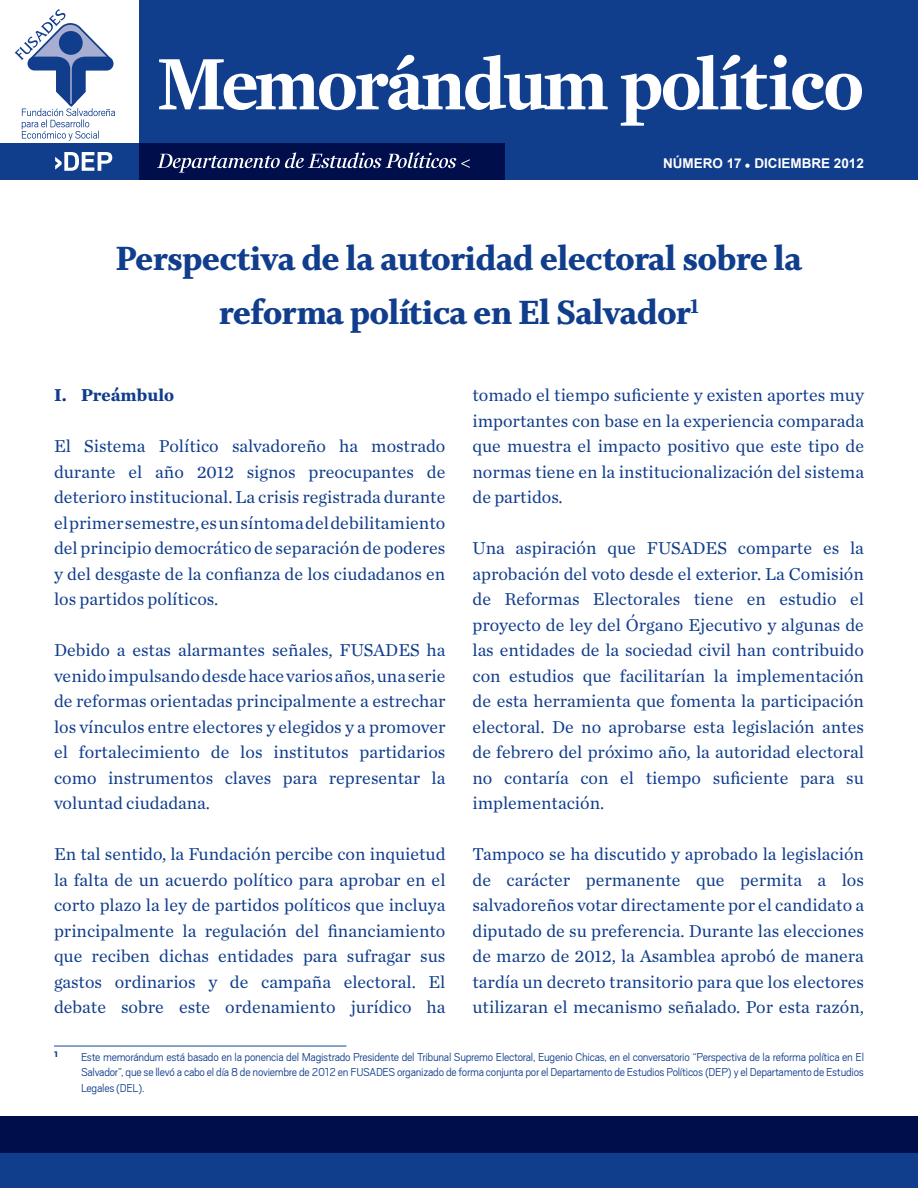
<style>
.page{position:relative;width:918px;height:1188px;background:#fff}
.page>*{position:absolute;margin:0;border:0;box-sizing:border-box;transform-origin:0 0}
.t1{font:900 34.5px/54px "Whitman Display";letter-spacing:-.01em;color:#103d8c;text-align:center}
.t2{font:18px/25.5px "Chronicle Text G1";color:#103d8c;text-align:justify}
.t3{font:700 18px "Chronicle Text G1";color:#103d8c}
.t4{font:700 13.5px "Arial";color:#fff}
.t5{font:300 12.75px/15.8px "Scout";letter-spacing:-.02em;color:#103d8c;text-align:justify}
.t6{font:900 9px "Scout";color:#103d8c}
</style>
<div class="page">
<div style="left:140px;top:0;width:778px;height:180px;background:#103d8c"></div>
<svg style="left:0;top:144px;width:505px;height:36px;background:#061f63"></svg>
<svg style="left:55px;top:152px;width:57px;height:19px"></svg>
<svg style="left:159px;top:55px;width:703px;height:71px"></svg>
<svg style="left:157px;top:153px;width:313px;height:20px;background:#353f70"></svg>
<svg style="left:14px;top:9px;width:101px;height:132px"></svg>
<div style="left:0;top:1116px;width:918px;height:72px;background:#103d8c"></div>
<div style="left:0;top:1116px;width:918px;height:37px;background:#010e4c"></div>
<hr style="left:54px;top:1046px;width:292px;height:1px;background:#114b92">
<p class="t4" style="left:663px;top:156px;width:202px">NÚMERO 17 DICIEMBRE 2012</p>
<h1 class="t1" style="left:116px;top:232px;width:688px">Perspectiva de la autoridad electoral sobre la reforma política en El Salvador<sup>1</sup></h1>
<p class="t3" style="left:54px;top:380px;width:122px">I. Preámbulo</p>
<p class="t2" style="left:54px;top:432px;width:393px">El Sistema Político salvadoreño ha mostrado durante el año 2012 signos preocupantes de deterioro institucional. La crisis registrada durante el primer semestre, es un síntoma del debilitamiento del principio democrático de separación de poderes y del desgaste de la confianza de los ciudadanos en los partidos políticos.</p>
<p class="t2" style="left:54px;top:636px;width:393px">Debido a estas alarmantes señales, FUSADES ha venido impulsando desde hace varios años, una serie de reformas orientadas principalmente a estrechar los vínculos entre electores y elegidos y a promover el fortalecimiento de los institutos partidarios como instrumentos claves para representar la voluntad ciudadana.</p>
<p class="t2" style="left:54px;top:840px;width:393px">En tal sentido, la Fundación percibe con inquietud la falta de un acuerdo político para aprobar en el corto plazo la ley de partidos políticos que incluya principalmente la regulación del financiamiento que reciben dichas entidades para sufragar sus gastos ordinarios y de campaña electoral. El debate sobre este ordenamiento jurídico ha</p>
<p class="t2" style="left:472px;top:381px;width:393px">tomado el tiempo suficiente y existen aportes muy importantes con base en la experiencia comparada que muestra el impacto positivo que este tipo de normas tiene en la institucionalización del sistema de partidos.</p>
<p class="t2" style="left:472px;top:534px;width:393px">Una aspiración que FUSADES comparte es la aprobación del voto desde el exterior. La Comisión de Reformas Electorales tiene en estudio el proyecto de ley del Órgano Ejecutivo y algunas de las entidades de la sociedad civil han contribuido con estudios que facilitarían la implementación de esta herramienta que fomenta la participación electoral. De no aprobarse esta legislación antes de febrero del próximo año, la autoridad electoral no contaría con el tiempo suficiente para su implementación.</p>
<p class="t2" style="left:472px;top:840px;width:393px">Tampoco se ha discutido y aprobado la legislación de carácter permanente que permita a los salvadoreños votar directamente por el candidato a diputado de su preferencia. Durante las elecciones de marzo de 2012, la Asamblea aprobó de manera tardía un decreto transitorio para que los electores utilizaran el mecanismo señalado. Por esta razón,</p>
<p class="t6" style="left:54px;top:1048px;width:5px">1</p>
<p class="t5" style="left:81px;top:1048px;width:785px">Este memorándum está basado en la ponencia del Magistrado Presidente del Tribunal Supremo Electoral, Eugenio Chicas, en el conversatorio “Perspectiva de la reforma política en El Salvador”, que se llevó a cabo el día 8 de noviembre de 2012 en FUSADES organizado de forma conjunta por el Departamento de Estudios Políticos (DEP) y el Departamento de Estudios Legales (DEL).</p>
</div>
